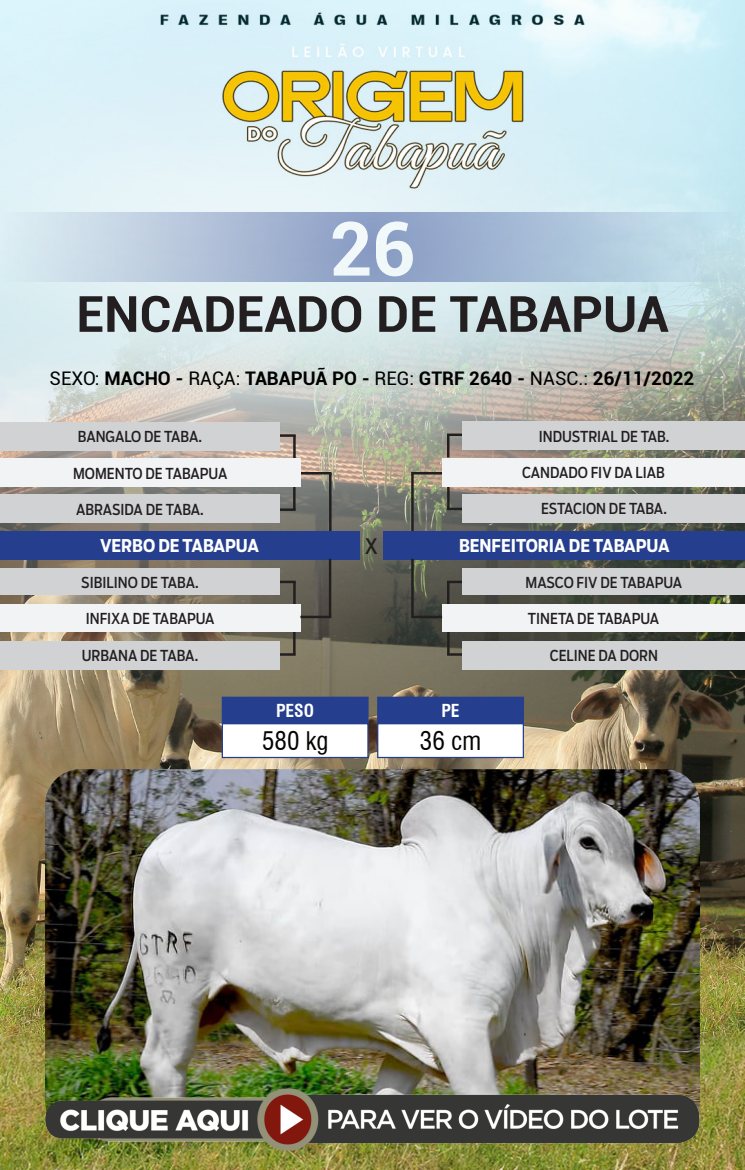
<style>
.page{position:relative;width:745px;height:1170px;background:#fff}
.page>*{position:absolute;margin:0;border:0;box-sizing:border-box;transform-origin:0 0}
.t1{font:700 75px "Roboto";color:#fff}
.t2{font:700 50px "Roboto";color:#231f20}
.t3{font:condensed 25px "Swiss 721 BT";color:#040503}
.t4{font:21.25px "Boomer Cond";color:#231f20}
.t5{font:700 18.75px "Roboto";color:#000}
.t6{font:700 17.5px "Boomer Cond";color:#fff}
.t7{font:700 condensed 17.5px "Swiss 721 BT";color:#fff}
.t8{font:15px "Boomer Cond";color:#231f20}
.s1{font-weight:400}
</style>
<div class="page">
<img style="left:0;top:0;width:744px;height:1169px">
<hr style="left:411px;top:473px;width:2px;height:58px;background:#231f20">
<hr style="left:411px;top:472px;width:31px;height:2px;background:#231f20">
<hr style="left:329px;top:473px;width:2px;height:58px;background:#231f20">
<hr style="left:300px;top:472px;width:31px;height:2px;background:#231f20">
<hr style="left:293px;top:581px;width:2px;height:23px;background:#231f20">
<hr style="left:279px;top:580px;width:16px;height:3px;background:#231f20">
<hr style="left:293px;top:631px;width:2px;height:23px;background:#231f20">
<svg style="left:279px;top:653px;width:16px;height:2px"></svg>
<hr style="left:446px;top:581px;width:3px;height:23px;background:#231f20">
<hr style="left:446px;top:580px;width:16px;height:3px;background:#231f20">
<hr style="left:447px;top:631px;width:2px;height:23px;background:#231f20">
<svg style="left:447px;top:653px;width:15px;height:2px"></svg>
<hr style="left:446px;top:434px;width:3px;height:23px;background:#231f20">
<hr style="left:446px;top:433px;width:16px;height:3px;background:#231f20">
<hr style="left:447px;top:486px;width:2px;height:23px;background:#231f20">
<hr style="left:447px;top:507px;width:16px;height:3px;background:#231f20">
<hr style="left:293px;top:487px;width:2px;height:23px;background:#231f20">
<hr style="left:279px;top:508px;width:16px;height:3px;background:#231f20">
<hr style="left:293px;top:435px;width:2px;height:23px;background:#231f20">
<hr style="left:279px;top:434px;width:16px;height:3px;background:#231f20">
<div style="left:462px;top:494px;width:282px;height:28px;background:#d1d2d4"></div>
<div style="left:0;top:494px;width:279px;height:28px;background:#d1d2d4"></div>
<div style="left:0;top:640px;width:279px;height:29px;background:#d1d2d4"></div>
<div style="left:462px;top:640px;width:282px;height:29px;background:#d1d2d4"></div>
<div style="left:442px;top:457px;width:302px;height:29px;background:#f2f3f4"></div>
<div style="left:0;top:458px;width:300px;height:29px;background:#f2f3f4"></div>
<div style="left:0;top:604px;width:300px;height:28px;background:#f2f3f4"></div>
<div style="left:442px;top:604px;width:302px;height:28px;background:#f2f3f4"></div>
<div style="left:462px;top:421px;width:282px;height:28px;background:#d1d2d4"></div>
<div style="left:0;top:422px;width:279px;height:28px;background:#d1d2d4"></div>
<div style="left:0;top:568px;width:279px;height:27px;background:#d1d2d4"></div>
<div style="left:462px;top:568px;width:282px;height:27px;background:#d1d2d4"></div>
<div style="left:0;top:531px;width:359px;height:28px;background:#253f8e"></div>
<div style="left:383px;top:531px;width:361px;height:28px;background:#253f8e"></div>
<hr style="left:328px;top:558px;width:3px;height:59px;background:#231f20">
<hr style="left:300px;top:615px;width:31px;height:3px;background:#231f20">
<hr style="left:411px;top:558px;width:2px;height:59px;background:#231f20">
<hr style="left:411px;top:615px;width:31px;height:3px;background:#231f20">
<svg style="left:0;top:213px;width:744px;height:69px;background:#afc3da"></svg>
<img style="left:45px;top:769px;width:654px;height:368px">
<img style="left:45px;top:1088px;width:654px;height:62px;border-radius:31px">
<div style="left:222px;top:697px;width:146px;height:26px;background:#253f8e"></div>
<div style="left:221px;top:696px;width:147px;height:28px;border:1px solid #253f8e"></div>
<div style="left:222px;top:723px;width:146px;height:34px;background:#fff"></div>
<div style="left:221px;top:723px;width:147px;height:35px;border:1px solid #253f8e"></div>
<div style="left:377px;top:697px;width:146px;height:26px;background:#253f8e"></div>
<div style="left:377px;top:696px;width:146px;height:28px;border:1px solid #253f8e"></div>
<div style="left:377px;top:723px;width:146px;height:34px;background:#fff"></div>
<div style="left:377px;top:723px;width:146px;height:35px;border:1px solid #253f8e"></div>
<h1 class="t1" style="left:329px;top:196px;width:88px">26</h1>
<p class="t2" style="left:76px;top:279px;width:593px">ENCADEADO DE TABAPUA</p>
<p class="t5" style="left:50px;top:365px;width:645px"><span class="s1">SEXO:</span> MACHO - <span class="s1">RAÇA:</span> TABAPUÃ PO - <span class="s1">REG:</span> GTRF 2640 - <span class="s1">NASC.:</span> 26/11/2022</p>
<p class="t8" style="left:78px;top:428px;width:126px">BANGALO DE TABA.</p>
<p class="t8" style="left:538px;top:427px;width:132px">INDUSTRIAL DE TAB.</p>
<p class="t8" style="left:73px;top:464px;width:156px">MOMENTO DE TABAPUA</p>
<p class="t8" style="left:522px;top:463px;width:144px">CANDADO FIV DA LIAB</p>
<p class="t8" style="left:76px;top:500px;width:129px">ABRASIDA DE TABA.</p>
<p class="t8" style="left:541px;top:499px;width:127px">ESTACION DE TABA.</p>
<p class="t6" style="left:100px;top:535px;width:160px">VERBO DE TABAPUA</p>
<p class="t4" style="left:364px;top:533px;width:15px">X</p>
<p class="t6" style="left:458px;top:535px;width:212px">BENFEITORIA DE TABAPUA</p>
<p class="t8" style="left:81px;top:573px;width:119px">SIBILINO DE TABA.</p>
<p class="t8" style="left:525px;top:573px;width:158px">MASCO FIV DE TABAPUA</p>
<p class="t8" style="left:86px;top:610px;width:130px">INFIXA DE TABAPUA</p>
<p class="t8" style="left:527px;top:610px;width:133px">TINETA DE TABAPUA</p>
<p class="t8" style="left:82px;top:646px;width:118px">URBANA DE TABA.</p>
<p class="t8" style="left:549px;top:646px;width:110px">CELINE DA DORN</p>
<p class="t7" style="left:276px;top:700px;width:40px">PESO</p>
<p class="t3" style="left:262px;top:726px;width:68px">580 kg</p>
<p class="t7" style="left:441px;top:700px;width:20px">PE</p>
<p class="t3" style="left:419px;top:726px;width:63px">36 cm</p>
</div>
